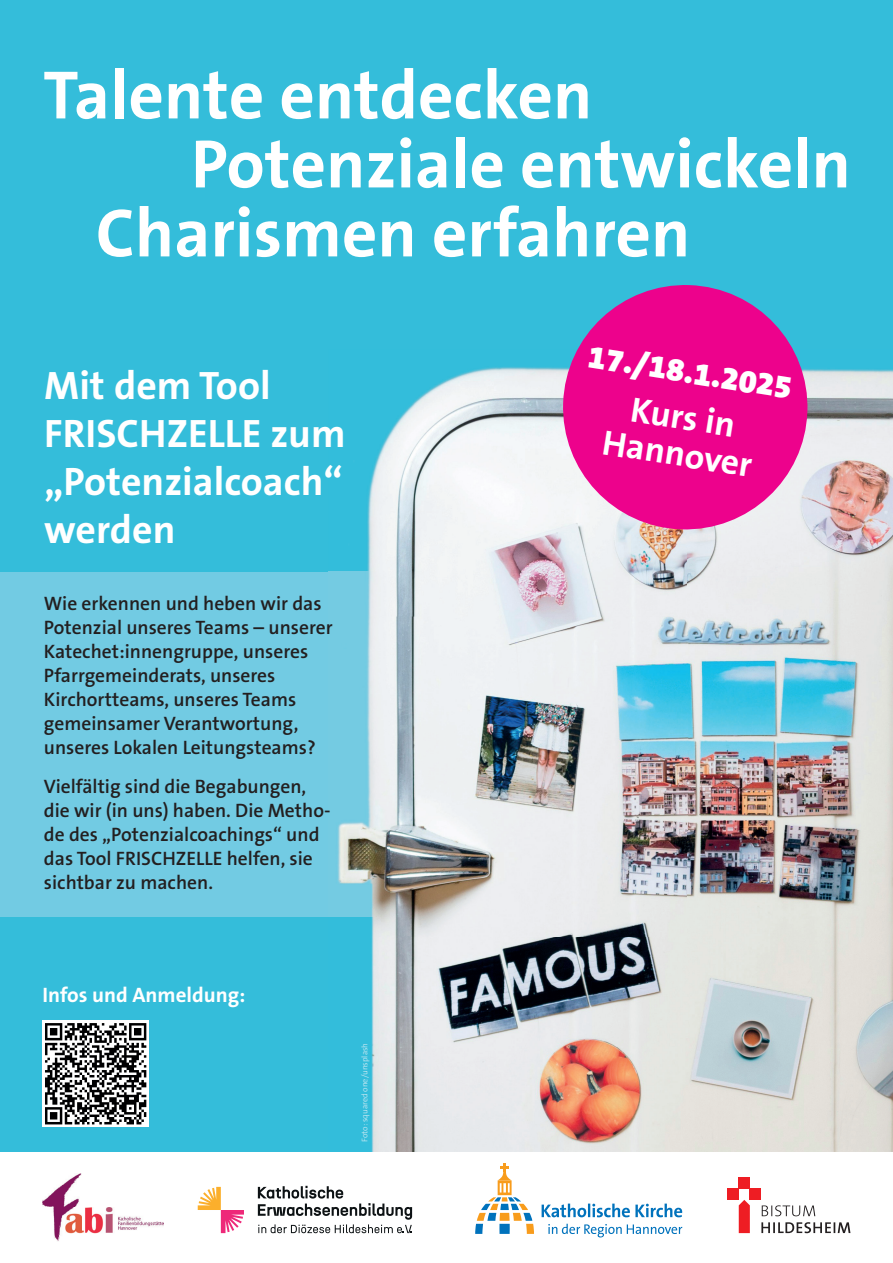
<style>
.page{position:relative;width:893px;height:1263px;background:#fff}
.page>*{position:absolute;margin:0;border:0;box-sizing:border-box;transform-origin:0 0}
.t1{font:700 69px "The Sans B7";color:#fff}
.t2{font:700 39.9px/47.8px "The Sans B7";color:#fff}
.t3{font:700 35.55px/37px "The Sans B7";color:#fff;text-align:center}
.t4{font:900 32.4px "The Sans B9";color:#fff}
.t5{font:700 21px "The Sans B7";color:#fff}
.t6{font:600 19.5px/24px "The Sans B6";color:#231f20}
.t7{font:300 8.25px "The Sans B4";color:#c7e8f2}
</style>
<div class="page">
<div style="left:0;top:0;width:893px;height:1166px;background:#34bdda"></div>
<div style="left:0;top:572px;width:390px;height:344px;background:#72cbe3"></div>
<img style="left:329px;top:367px;width:359px;height:249px">
<img style="left:688px;top:369px;width:205px;height:783px">
<img style="left:380px;top:616px;width:308px;height:536px">
<img style="left:329px;top:916px;width:51px;height:236px">
<img style="left:329px;top:572px;width:61px;height:344px">
<svg style="left:561px;top:285px;width:249px;height:247px;background:#d834a1"></svg>
<div style="left:0;top:1152px;width:893px;height:111px;background:#fff"></div>
<div style="left:739px;top:1178px;width:11px;height:11px;background:#ee1d23"></div>
<div style="left:750px;top:1189px;width:11px;height:11px;background:#ee1d23"></div>
<div style="left:728px;top:1189px;width:11px;height:11px;background:#ee1d23"></div>
<svg style="left:739px;top:1200px;width:11px;height:33px"></svg>
<svg style="left:761px;top:1222px;width:89px;height:11px"></svg>
<svg style="left:762px;top:1205px;width:53px;height:11px"></svg>
<svg style="left:198px;top:1187px;width:46px;height:46px"></svg>
<svg style="left:258px;top:1186px;width:154px;height:47px"></svg>
<svg style="left:43px;top:1020px;width:106px;height:107px"></svg>
<svg style="left:45px;top:1023px;width:101px;height:101px;background:#7b7b7b"></svg>
<img style="left:43px;top:1173px;width:121px;height:68px">
<svg style="left:475px;top:1163px;width:59px;height:71px"></svg>
<svg style="left:548px;top:1224px;width:134px;height:13px"></svg>
<svg style="left:542px;top:1203px;width:140px;height:14px"></svg>
<h1 class="t1" style="left:43px;top:58px;width:551px">Talente entdecken</h1>
<h1 class="t1" style="left:191px;top:127px;width:661px">Potenziale entwickeln</h1>
<h1 class="t1" style="left:96px;top:196px;width:596px">Charismen erfahren</h1>
<h2 class="t2" style="left:44px;top:363px;width:303px">Mit dem Tool<br>FRISCHZELLE zum „Potenzialcoach“ werden</h2>
<p class="t6" style="left:44px;top:592px;width:290px">Wie erkennen und heben wir das<br>Potenzial unseres Teams – unserer<br>Katechet:innengruppe, unseres<br>Pfarrgemeinderats, unseres<br>Kirchortteams, unseres Teams gemeinsamer Verantwortung, unseres Lokalen Leitungsteams?</p>
<p class="t6" style="left:44px;top:775px;width:288px">Vielfältig sind die Begabungen, die wir (in uns) haben. Die Metho&shy;de des „Potenzialcoachings“ und das Tool FRISCHZELLE helfen, sie sichtbar zu machen.</p>
<p class="t5" style="left:43px;top:984px;width:205px">Infos und Anmeldung:</p>
<p class="t7" style="left:360px;top:1142px;width:101px;rotate:-90deg">Foto: squared one/unsplash</p>
<h3 class="t4" style="left:591px;top:339px;width:208px;rotate:9deg">17./18.1.2025</h3>
<h3 class="t3" style="left:611px;top:388px;width:153px;rotate:9deg">Kurs in<br>Hannover</h3>
</div>
